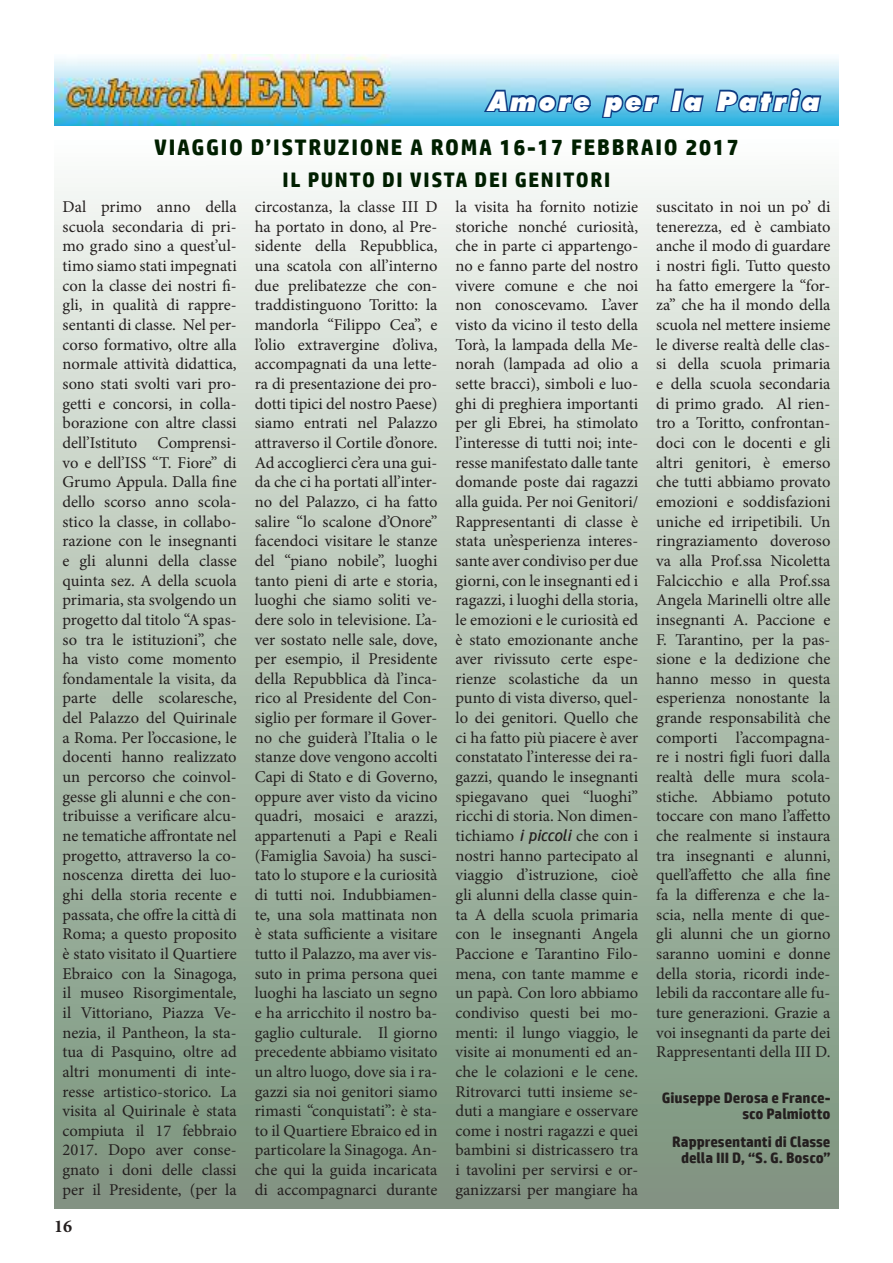
<style>
.page{position:relative;width:893px;height:1263px;background:#fff}
.page>*{position:absolute;margin:0;border:0;box-sizing:border-box;transform-origin:0 0}
.t1{font:italic 900 27px "Futura BT";letter-spacing:.1em;color:#fff}
.t2{font:700 22.5px "HP Simplified";letter-spacing:.075em;color:#001f00}
.t3{font:700 21px "HP Simplified";letter-spacing:.075em;color:#001f00}
.t4{font:700 18px "Minion Pro";color:#241f1f}
.t5{font:16.5px/19.6px "Minion Pro";color:#241f1f;text-align:justify}
.t6{font:700 15px/16px "HP Simplified";color:#241f1f;text-align:right}
.s1{font-family:"HP Simplified";font-style:italic}
</style>
<div class="page">
<img style="left:54px;top:54px;width:785px;height:71px">
<div style="left:54px;top:137px;width:785px;height:1072px;background:linear-gradient(to bottom,#f4f7f2,#769078)"></div>
<svg style="left:481px;top:54px;width:112px;height:63px;background:#97c6e1"></svg>
<svg style="left:600px;top:93px;width:61px;height:47px"></svg>
<svg style="left:668px;top:87px;width:37px;height:28px"></svg>
<svg style="left:714px;top:86px;width:109px;height:31px;background:#5199c6"></svg>
<h1 class="t1" style="left:488px;top:85px;width:333px">Amore per la Patria</h1>
<h2 class="t2" style="left:154px;top:133px;width:586px">VIAGGIO D’ISTRUZIONE A ROMA 16-17 FEBBRAIO 2017</h2>
<p class="t3" style="left:283px;top:166px;width:329px">IL PUNTO DI VISTA DEI GENITORI</p>
<p class="t5" style="left:63px;top:197px;width:176px">Dal primo anno della scuola secondaria di pri&shy;mo grado sino a quest’ul&shy;timo siamo stati impegnati con la classe dei nostri fi&shy;gli, in qualità di rappre&shy;sentanti di classe. Nel per&shy;corso formativo, oltre alla normale attività didattica, sono stati svolti vari pro&shy;getti e concorsi, in colla&shy;borazione con altre classi dell’Istituto Comprensi&shy;vo e dell’ISS “T. Fiore” di Grumo Appula. Dalla fine dello scorso anno scola&shy;stico la classe, in collabo&shy;razione con le insegnanti e gli alunni della classe quinta sez. A della scuola primaria, sta svolgendo un progetto dal titolo “A spas&shy;so tra le istituzioni”, che ha visto come momento fondamentale la visita, da parte delle scolaresche, del Palazzo del Quirinale a Roma. Per l’occasione, le docenti hanno realizzato un percorso che coinvol&shy;gesse gli alunni e che con&shy;tribuisse a verificare alcu&shy;ne tematiche affrontate nel progetto, attraverso la co&shy;noscenza diretta dei luo&shy;ghi della storia recente e passata, che offre la città di Roma; a questo proposito è stato visitato il Quartiere Ebraico con la Sinagoga, il museo Risorgimentale, il Vittoriano, Piazza Ve&shy;nezia, il Pantheon, la sta&shy;tua di Pasquino, oltre ad altri monumenti di inte&shy;resse artistico-storico. La visita al Quirinale è stata compiuta il 17 febbraio 2017. Dopo aver conse&shy;gnato i doni delle classi per il Presidente, (per la</p>
<p class="t4" style="left:54px;top:1213px;width:19px">16</p>
<p class="t5" style="left:255px;top:197px;width:184px">circostanza, la classe III D ha portato in dono, al Pre&shy;sidente della Repubblica, una scatola con all’interno due prelibatezze che con&shy;traddistinguono Toritto: la mandorla “Filippo Cea”, e l’olio extravergine d’oliva, accompagnati da una lette&shy;ra di presentazione dei pro&shy;dotti tipici del nostro Paese) siamo entrati nel Palazzo attraverso il Cortile d’onore.<br>Ad accoglierci c’era una gui&shy;da che ci ha portati all’inter&shy;no del Palazzo, ci ha fatto salire “lo scalone d’Onore” facendoci visitare le stanze del “piano nobile”, luoghi tanto pieni di arte e storia, luoghi che siamo soliti ve&shy;dere solo in televisione. L’a&shy;ver sostato nelle sale, dove, per esempio, il Presidente della Repubblica dà l’inca&shy;rico al Presidente del Con&shy;siglio per formare il Gover&shy;no che guiderà l’Italia o le stanze dove vengono accolti Capi di Stato e di Governo, oppure aver visto da vicino quadri, mosaici e arazzi, appartenuti a Papi e Reali (Famiglia Savoia) ha susci&shy;tato lo stupore e la curiosità di tutti noi. Indubbiamen&shy;te, una sola mattinata non è stata sufficiente a visitare tutto il Palazzo, ma aver vis&shy;suto in prima persona quei luoghi ha lasciato un segno e ha arricchito il nostro ba&shy;gaglio culturale. Il giorno precedente abbiamo visitato un altro luogo, dove sia i ra&shy;gazzi sia noi genitori siamo rimasti “conquistati”: è sta&shy;to il Quartiere Ebraico ed in particolare la Sinagoga. An&shy;che qui la guida incaricata di accompagnarci durante</p>
<p class="t5" style="left:455px;top:197px;width:184px">la visita ha fornito notizie storiche nonché curiosità, che in parte ci appartengo&shy;no e fanno parte del nostro vivere comune e che noi non conoscevamo. L’aver visto da vicino il testo della Torà, la lampada della Me&shy;norah (lampada ad olio a sette bracci), simboli e luo&shy;ghi di preghiera importanti per gli Ebrei, ha stimolato l’interesse di tutti noi; inte&shy;resse manifestato dalle tante domande poste dai ragazzi alla guida. Per noi Genitori/ Rappresentanti di classe è stata un’esperienza interes&shy;sante aver condiviso per due giorni, con le insegnanti ed i ragazzi, i luoghi della storia, le emozioni e le curiosità ed è stato emozionante anche aver rivissuto certe espe&shy;rienze scolastiche da un punto di vista diverso, quel&shy;lo dei genitori. Quello che ci ha fatto più piacere è aver constatato l’interesse dei ra&shy;gazzi, quando le insegnanti spiegavano quei “luoghi” ricchi di storia. Non dimen&shy;tichiamo <span class="s1">i piccoli</span> che con i nostri hanno partecipato al viaggio d’istruzione, cioè gli alunni della classe quin&shy;ta A della scuola primaria con le insegnanti Angela Paccione e Tarantino Filo&shy;mena, con tante mamme e un papà. Con loro abbiamo condiviso questi bei mo&shy;menti: il lungo viaggio, le visite ai monumenti ed an&shy;che le colazioni e le cene.<br>Ritrovarci tutti insieme se&shy;duti a mangiare e osservare come i nostri ragazzi e quei bambini si districassero tra i tavolini per servirsi e or&shy;ganizzarsi per mangiare ha</p>
<p class="t5" style="left:656px;top:197px;width:176px">suscitato in noi un po’ di tenerezza, ed è cambiato anche il modo di guardare i nostri figli. Tutto questo ha fatto emergere la “for&shy;za” che ha il mondo della scuola nel mettere insieme le diverse realtà delle clas&shy;si della scuola primaria e della scuola secondaria di primo grado. Al rien&shy;tro a Toritto, confrontan&shy;doci con le docenti e gli altri genitori, è emerso che tutti abbiamo provato emozioni e soddisfazioni uniche ed irripetibili. Un ringraziamento doveroso va alla Prof.ssa Nicoletta Falcicchio e alla Prof.ssa Angela Marinelli oltre alle insegnanti A. Paccione e F. Tarantino, per la pas&shy;sione e la dedizione che hanno messo in questa esperienza nonostante la grande responsabilità che comporti l’accompagna&shy;re i nostri figli fuori dalla realtà delle mura scola&shy;stiche. Abbiamo potuto toccare con mano l’affetto che realmente si instaura tra insegnanti e alunni, quell’affetto che alla fine fa la differenza e che la&shy;scia, nella mente di que&shy;gli alunni che un giorno saranno uomini e donne della storia, ricordi inde&shy;lebili da raccontare alle fu&shy;ture generazioni. Grazie a voi insegnanti da parte dei Rappresentanti della III D.</p>
<p class="t6" style="left:662px;top:1090px;width:170px">Giuseppe Derosa e France&shy;sco Palmiotto</p>
<p class="t6" style="left:672px;top:1134px;width:160px;text-align:center">Rappresentanti di Classe della III D, “S. G. Bosco”</p>
</div>
